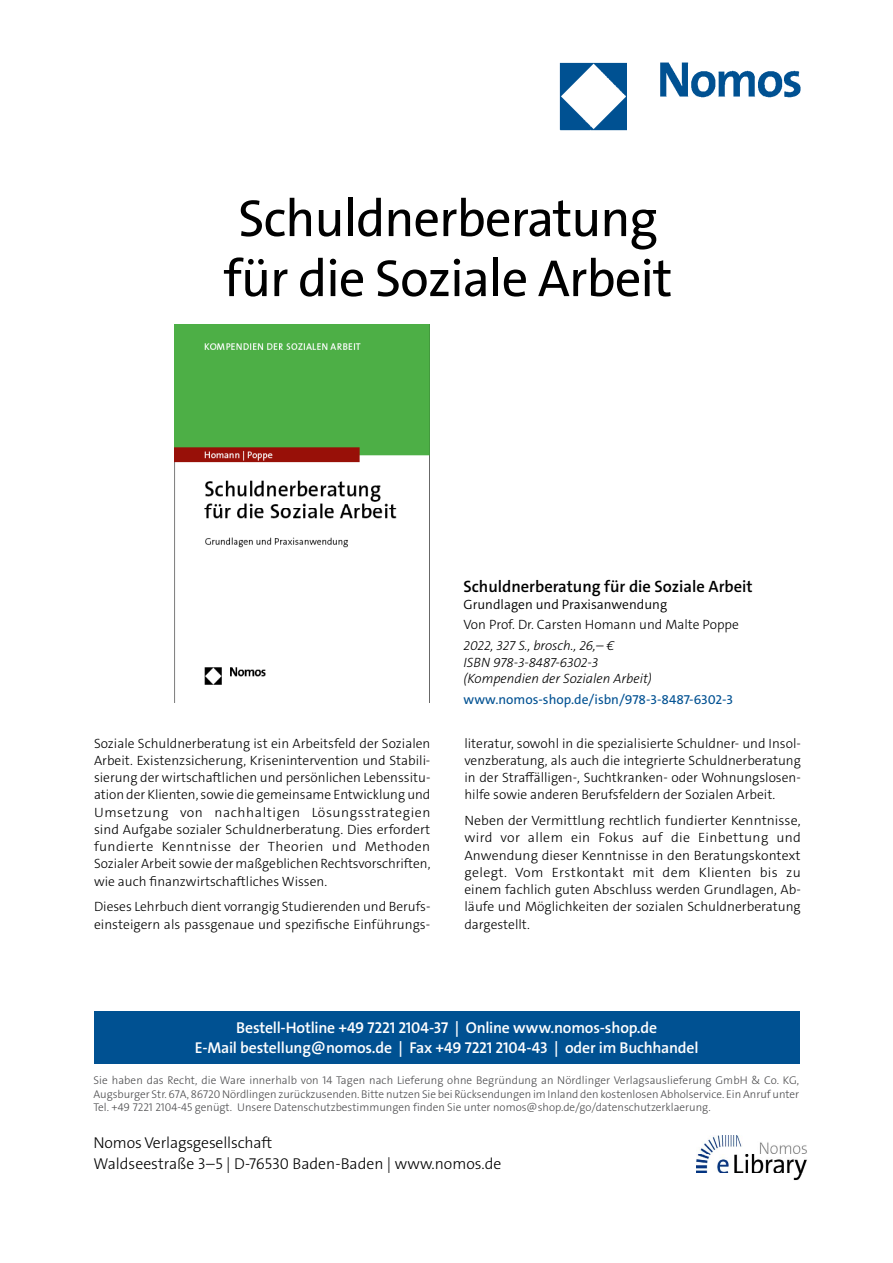
<style>
.page{position:relative;width:893px;height:1263px;background:#fff}
.page>*{position:absolute;margin:0;border:0;box-sizing:border-box;transform-origin:0 0}
.t1{font:52.5px/60px "The Sans Os F";letter-spacing:-.02em;color:#000}
.t2{font:600 16.5px "The Sans C5";color:#000}
.t3{font:600 15.75px/21px "The Sans Os F";letter-spacing:-.01em;color:#fff;text-align:center}
.t4{font:300 15.75px/21px "The Sans Os F";color:#000}
.t5{font:300 13.5px/17.2px "The Sans C5";color:#000;text-align:justify}
.t6{font:italic 300 13.5px/16.5px "The Sans C5";color:#000}
.t7{font:13.5px "The Sans C5";color:#005192}
.t8{font:300 13.5px "The Sans C5";color:#000}
.t9{font:300 11.25px/13.5px "The Sans Os F";color:#4b4b4d;text-align:justify}
</style>
<div class="page">
<img style="left:559px;top:62px;width:242px;height:69px">
<div style="left:94px;top:1011px;width:705px;height:52px;background:#005192"></div>
<img style="left:697px;top:1135px;width:110px;height:46px">
<img style="left:175px;top:325px;width:255px;height:378px">
<h1 class="t1" style="left:224px;top:189px;width:450px">Schuldnerberatung für die Soziale Arbeit</h1>
<p class="t5" style="left:94px;top:734px;width:338px">Soziale Schuldnerberatung ist ein Arbeitsfeld der Sozialen Arbeit. Existenzsicherung, Krisenintervention und Stabili&shy;sierung der wirtschaftlichen und persönlichen Lebenssitu&shy;ation der Klienten, sowie die gemeinsame Entwicklung und Umsetzung von nachhaltigen Lösungsstrategien sind Aufgabe sozialer Schuldnerberatung. Dies erfordert fundierte Kenntnisse der Theorien und Methoden Sozialer Arbeit sowie der maßgeblichen Rechtsvorschriften, wie auch finanzwirtschaftliches Wissen.</p>
<p class="t5" style="left:94px;top:898px;width:338px">Dieses Lehrbuch dient vorrangig Studierenden und Berufs&shy;einsteigern als passgenaue und spezifische Einführungs-</p>
<p class="t2" style="left:463px;top:576px;width:291px">Schuldnerberatung für die Soziale Arbeit</p>
<p class="t8" style="left:463px;top:595px;width:205px">Grundlagen und Praxisanwendung</p>
<p class="t5" style="left:463px;top:616px;width:277px">Von Prof. Dr. Carsten Homann und Malte Poppe</p>
<p class="t6" style="left:463px;top:637px;width:190px">2022, 327 S., brosch., 26,– €<br>ISBN 978-3-8487-6302-3 (Kompendien der Sozialen Arbeit)</p>
<p class="t7" style="left:463px;top:690px;width:271px">www.nomos-shop.de/isbn/978-3-8487-6302-3</p>
<p class="t5" style="left:464px;top:734px;width:338px">literatur, sowohl in die spezialisierte Schuldner- und Insol&shy;venzberatung, als auch die integrierte Schuldnerberatung in der Straffälligen-, Suchtkranken- oder Wohnungslosen&shy;hilfe sowie anderen Berufsfeldern der Sozialen Arbeit.</p>
<p class="t5" style="left:464px;top:812px;width:338px">Neben der Vermittlung rechtlich fundierter Kenntnisse, wird vor allem ein Fokus auf die Einbettung und Anwendung dieser Kenntnisse in den Beratungskontext gelegt. Vom Erstkontakt mit dem Klienten bis zu einem fachlich guten Abschluss werden Grundlagen, Ab&shy;läufe und Möglichkeiten der sozialen Schuldnerberatung dargestellt.</p>
<p class="t3" style="left:195px;top:1017px;width:505px">Bestell-Hotline +49 7221 2104-37 | Online www.nomos-shop.de<br>E-Mail bestellung@nomos.de | Fax +49 7221 2104-43 | oder im Buchhandel</p>
<p class="t9" style="left:94px;top:1074px;width:707px">Sie haben das Recht, die Ware innerhalb von 14 Tagen nach Lieferung ohne Begründung an Nördlinger Verlagsauslieferung GmbH &amp; Co. KG, Augsburger Str. 67A, 86720 Nördlingen zurückzusenden. Bitte nutzen Sie bei Rücksendungen im Inland den kostenlosen Abholservice. Ein Anruf unter Tel. +49 7221 2104-45 genügt. Unsere Datenschutzbestimmungen finden Sie unter nomos@shop.de/go/datenschutzerklaerung.</p>
<p class="t4" style="left:94px;top:1133px;width:409px">Nomos Verlagsgesellschaft<br>Waldseestraße 3–5 | D-76530 Baden-Baden | www.nomos.de</p>
</div>
